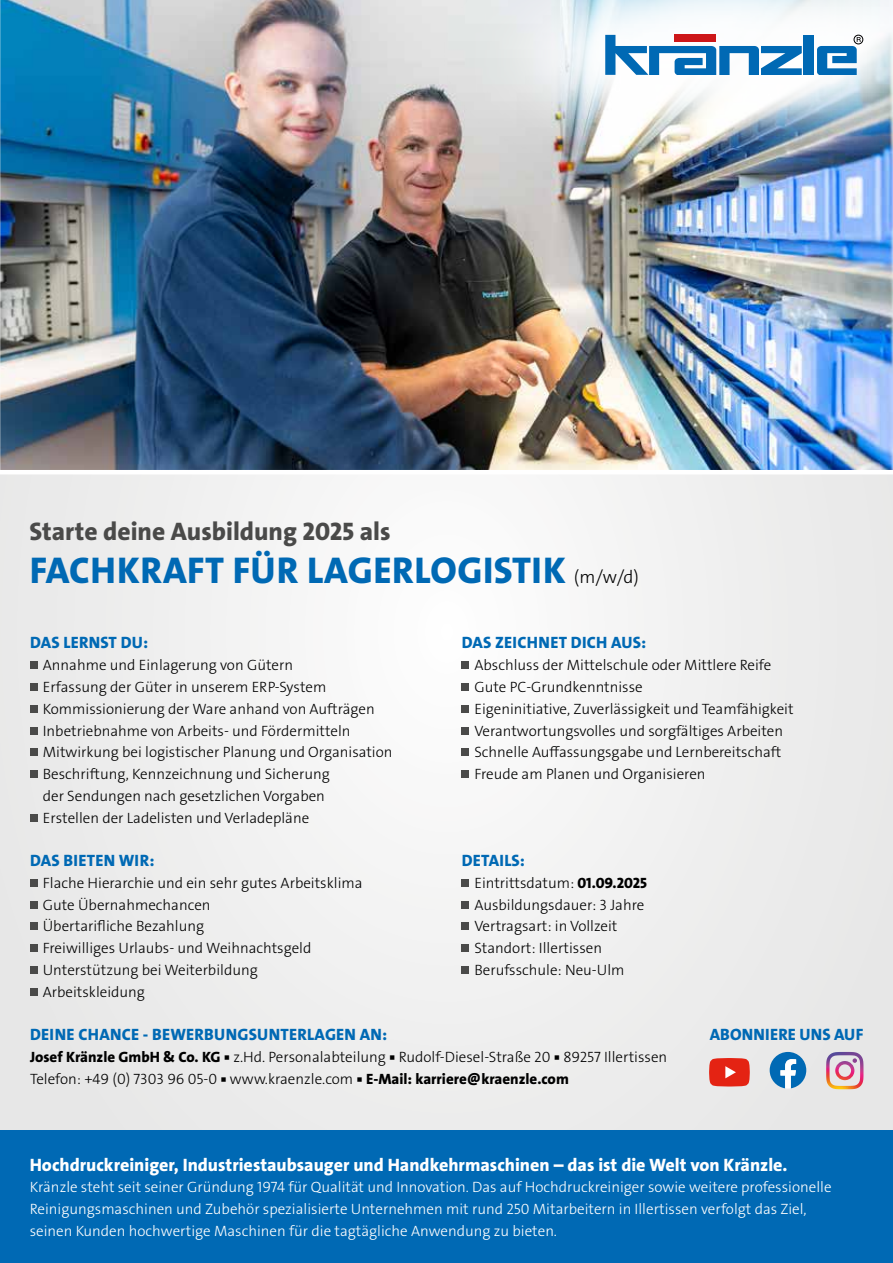
<style>
.page{position:relative;width:893px;height:1263px;background:#eee}
.page>*{position:absolute;margin:0;border:0;box-sizing:border-box;transform-origin:0 0}
.t1{font:37.5px "The Sans LP8 Ex Bld";letter-spacing:.015em;color:#0069b4}
.t2{font:25.5px "The Sans LP8 Ex Bld";color:#4a4a49}
.t3{font:18px "The Sans LP8 Ex Bld";color:#fff}
.t4{font:16.5px "The Sans LP8 Ex Bld";letter-spacing:.015em;color:#0069b4}
.t5{font:15px/21.8px "The Sans LP3 Lig";color:#000}
.t6{font:15px/21.8px "The Sans LP3 Lig";color:#fff}
.s1{font-family:"The Sans LP3 Lig";font-size:18px;color:#000}
.s2{font-family:"The Sans LP8 Ex Bld"}
</style>
<div class="page">
<div style="left:0;top:1130px;width:893px;height:133px;background:#0069b4"></div>
<div style="left:462px;top:662px;width:7px;height:7px;background:#4a4a49"></div>
<div style="left:462px;top:683px;width:7px;height:8px;background:#4a4a49"></div>
<div style="left:462px;top:705px;width:7px;height:8px;background:#4a4a49"></div>
<div style="left:462px;top:727px;width:7px;height:7px;background:#4a4a49"></div>
<div style="left:462px;top:749px;width:7px;height:7px;background:#4a4a49"></div>
<div style="left:462px;top:770px;width:7px;height:8px;background:#4a4a49"></div>
<div style="left:30px;top:662px;width:8px;height:7px;background:#4a4a49"></div>
<div style="left:30px;top:683px;width:8px;height:8px;background:#4a4a49"></div>
<div style="left:30px;top:705px;width:8px;height:8px;background:#4a4a49"></div>
<div style="left:30px;top:727px;width:8px;height:7px;background:#4a4a49"></div>
<div style="left:30px;top:749px;width:8px;height:7px;background:#4a4a49"></div>
<div style="left:30px;top:770px;width:8px;height:8px;background:#4a4a49"></div>
<div style="left:30px;top:814px;width:8px;height:7px;background:#4a4a49"></div>
<div style="left:30px;top:879px;width:8px;height:8px;background:#4a4a49"></div>
<div style="left:30px;top:901px;width:8px;height:7px;background:#4a4a49"></div>
<div style="left:30px;top:923px;width:8px;height:7px;background:#4a4a49"></div>
<div style="left:30px;top:944px;width:8px;height:8px;background:#4a4a49"></div>
<div style="left:30px;top:966px;width:8px;height:8px;background:#4a4a49"></div>
<div style="left:30px;top:988px;width:8px;height:7px;background:#4a4a49"></div>
<div style="left:462px;top:879px;width:7px;height:8px;background:#4a4a49"></div>
<div style="left:462px;top:901px;width:7px;height:7px;background:#4a4a49"></div>
<div style="left:462px;top:923px;width:7px;height:7px;background:#4a4a49"></div>
<div style="left:462px;top:944px;width:7px;height:8px;background:#4a4a49"></div>
<div style="left:462px;top:966px;width:7px;height:8px;background:#4a4a49"></div>
<img style="left:0;top:0;width:893px;height:474px">
<img style="left:374px;top:0;width:519px;height:206px">
<div style="left:675px;top:34px;width:41px;height:7px;background:#cd1719"></div>
<svg style="left:605px;top:35px;width:197px;height:40px"></svg>
<div style="left:804px;top:35px;width:10px;height:40px;background:#0069b4"></div>
<div style="left:854px;top:35px;width:9px;height:9px;border:1px solid #000;border-radius:50%"></div>
<svg style="left:817px;top:37px;width:44px;height:38px"></svg>
<img style="left:709px;top:1058px;width:41px;height:29px">
<img style="left:769px;top:1051px;width:38px;height:38px">
<img style="left:826px;top:1051px;width:38px;height:39px">
<h2 class="t2" style="left:29px;top:515px;width:363px">Starte deine Ausbildung 2025 als</h2>
<h1 class="t1" style="left:30px;top:546px;width:611px">FACHKRAFT FÜR LAGERLOGISTIK <span class="s1">(m/w/d)</span></h1>
<p class="t4" style="left:30px;top:632px;width:120px">DAS LERNST DU:</p>
<p class="t5" style="left:43px;top:654px;width:351px">Annahme und Einlagerung von Gütern<br>Erfassung der Güter in unserem ERP-System Kommissionierung der Ware anhand von Aufträgen Inbetriebnahme von Arbeits- und Fördermitteln Mitwirkung bei logistischer Planung und Organisation Beschriftung, Kennzeichnung und Sicherung<br>der Sendungen nach gesetzlichen Vorgaben<br>Erstellen der Ladelisten und Verladepläne</p>
<p class="t4" style="left:30px;top:850px;width:126px">DAS BIETEN WIR:</p>
<p class="t5" style="left:43px;top:872px;width:321px">Flache Hierarchie und ein sehr gutes Arbeitsklima<br>Gute Übernahmechancen<br>Übertarifliche Bezahlung<br>Freiwilliges Urlaubs- und Weihnachtsgeld<br>Unterstützung bei Weiterbildung<br>Arbeitskleidung</p>
<p class="t4" style="left:462px;top:632px;width:186px">DAS ZEICHNET DICH AUS:</p>
<p class="t5" style="left:474px;top:654px;width:321px">Abschluss der Mittelschule oder Mittlere Reife Gute PC-Grundkenntnisse<br>Eigeninitiative, Zuverlässigkeit und Teamfähigkeit Verantwortungsvolles und sorgfältiges Arbeiten Schnelle Auffassungsgabe und Lernbereitschaft Freude am Planen und Organisieren</p>
<p class="t4" style="left:462px;top:850px;width:65px">DETAILS:</p>
<p class="t5" style="left:474px;top:872px;width:174px">Eintrittsdatum: <span class="s2">01.09.2025<br></span>Ausbildungsdauer: 3 Jahre<br>Vertragsart: in Vollzeit<br>Standort: Illertissen<br>Berufsschule: Neu-Ulm</p>
<p class="t4" style="left:30px;top:1024px;width:358px">DEINE CHANCE - BEWERBUNGSUNTERLAGEN AN:</p>
<p class="t5" style="left:30px;top:1046px;width:639px"><span class="s2">Josef Kränzle GmbH &amp; Co. KG ▪</span> z.Hd. Personalabteilung <span class="s2">▪</span> Rudolf-Diesel-Straße 20 <span class="s2">▪</span> 89257 Illertissen<br>Telefon: +49 (0) 7303 96 05-0 <span class="s2">▪</span> www.kraenzle.com <span class="s2">▪ E-Mail: karriere@kraenzle.com</span></p>
<p class="t4" style="left:710px;top:1024px;width:155px">ABONNIERE UNS AUF</p>
<p class="t3" style="left:30px;top:1153px;width:759px">Hochdruckreiniger, Industriestaubsauger und Handkehrmaschinen – das ist die Welt von Kränzle.</p>
<p class="t6" style="left:30px;top:1176px;width:803px">Kränzle steht seit seiner Gründung 1974 für Qualität und Innovation. Das auf Hochdruckreiniger sowie weitere professionelle<br>Reinigungsmaschinen und Zubehör spezialisierte Unternehmen mit rund 250 Mitarbeitern in Illertissen verfolgt das Ziel, seinen Kunden hochwertige Maschinen für die tagtägliche Anwendung zu bieten.</p>
</div>
